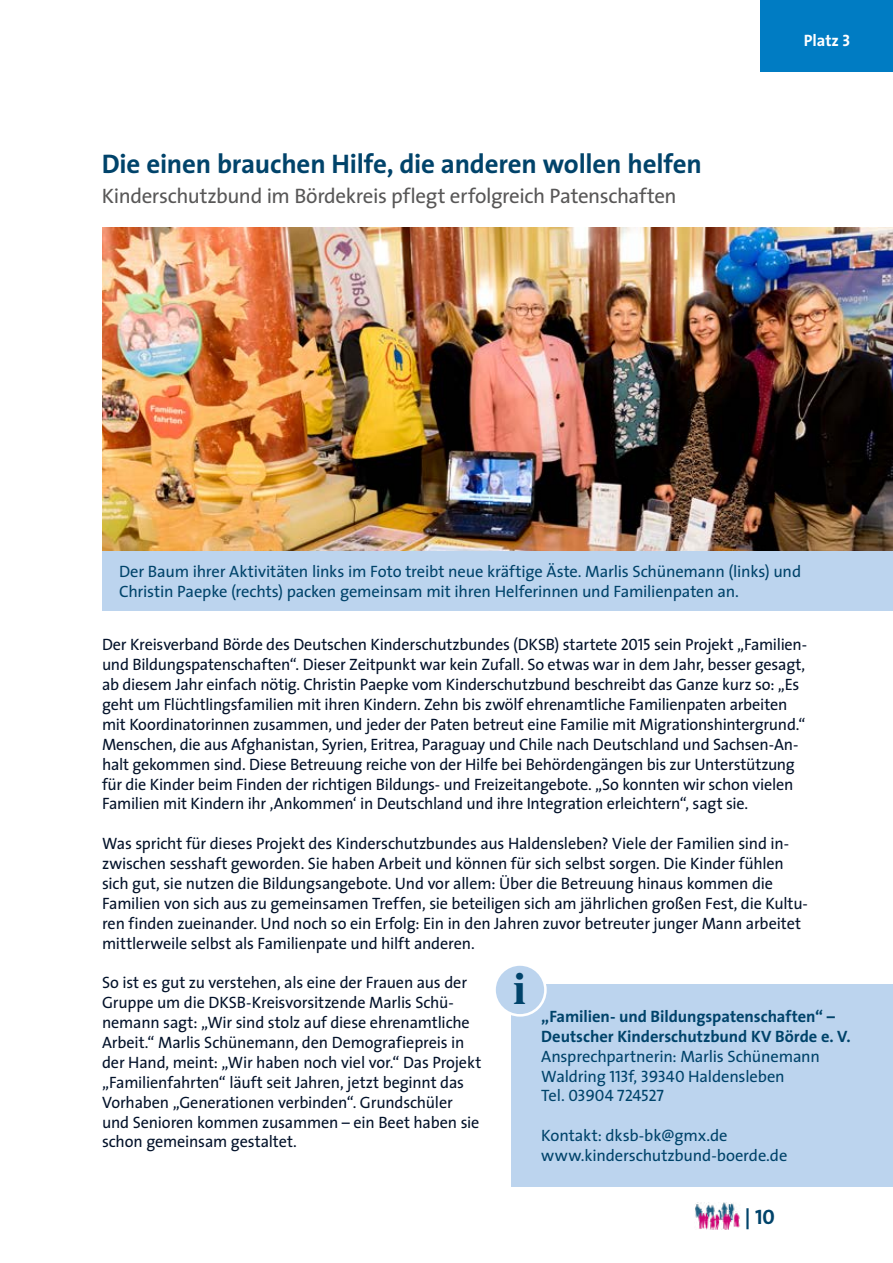
<style>
.page{position:relative;width:893px;height:1263px;background:#fff}
.page>*{position:absolute;margin:0;border:0;box-sizing:border-box;transform-origin:0 0}
.t1{font:700 45.3px "STIX General";color:#00436a}
.t2{font:700 27px "The Sans";letter-spacing:-.01em;color:#00436a}
.t3{font:21px "The Sans";letter-spacing:-.02em;color:#585757}
.t4{font:21px "The Sans Bold Caps";color:#00436a}
.t5{font:16.5px/20px "The Sans";letter-spacing:-.015em;color:#03122a}
.Bildunterschrift{font:16.5px/19.8px "The Sans";letter-spacing:-.01em;color:#00436a}
.Infobox_text{font:16.5px "The Sans";letter-spacing:-.01em;color:#00436a}
.Infobox_text-2{font:700 16.5px/19.8px "The Sans";letter-spacing:-.005em;color:#00436a}
.Infobox_text-3{font:16.5px "The Sans Regular Caps";letter-spacing:-.025em;color:#00436a}
.Infobereich_Gerade_S{font:700 16.5px "The Sans";letter-spacing:-.005em;color:#fff}
.s1{font-family:"The Sans Bold Caps";font-weight:400}
.s2{font-family:"The Sans Regular Caps"}
.s3{font-family:"The Sans"}
</style>
<div class="page">
<img style="left:695px;top:1203px;width:45px;height:26px">
<div style="left:760px;top:0;width:133px;height:72px;background:#007cc3"></div>
<div style="left:102px;top:551px;width:791px;height:59px;background:#bcd4ee"></div>
<img style="left:102px;top:227px;width:791px;height:324px">
<div style="left:511px;top:984px;width:382px;height:203px;background:#bcd4ee"></div>
<div style="left:495px;top:964px;width:50px;height:51px;background:#bcd4ee;border-radius:50%"></div>
<div style="left:493px;top:963px;width:54px;height:54px;border:3px solid #fff;border-radius:50%"></div>
<p class="t2" style="left:102px;top:142px;width:601px">Die einen brauchen Hilfe, die anderen wollen helfen</p>
<p class="t3" style="left:102px;top:178px;width:576px">Kinderschutzbund im Bördekreis pflegt erfolgreich Patenschaften</p>
<p class="Infobereich_Gerade_S" style="left:804px;top:27px;width:48px">Platz <span class="s1">3</span></p>
<p class="Bildunterschrift" style="left:119px;top:561px;width:684px">Der Baum ihrer Aktivitäten links im Foto treibt neue kräftige Äste. Marlis Schünemann (links) und<br>Christin Paepke (rechts) packen gemeinsam mit ihren Helferinnen und Familienpaten an.</p>
<p class="t5" style="left:102px;top:634px;width:707px">Der Kreisverband Börde des Deutschen Kinderschutzbundes (DKSB) startete <span class="s2">2015</span> sein Projekt „Familien&shy;und Bildungspatenschaften“. Dieser Zeitpunkt war kein Zufall. So etwas war in dem Jahr, besser gesagt, ab diesem Jahr einfach nötig. Christin Paepke vom Kinderschutzbund beschreibt das Ganze kurz so: „Es geht um Flüchtlingsfamilien mit ihren Kindern. Zehn bis zwölf ehrenamtliche Familienpaten arbeiten mit Koordinatorinnen zusammen, und jeder der Paten betreut eine Familie mit Migrationshintergrund.“ Menschen, die aus Afghanistan, Syrien, Eritrea, Paraguay und Chile nach Deutschland und Sachsen-An&shy;halt gekommen sind. Diese Betreuung reiche von der Hilfe bei Behördengängen bis zur Unterstützung für die Kinder beim Finden der richtigen Bildungs- und Freizeitangebote. „So konnten wir schon vielen Familien mit Kindern ihr ,Ankommen‘ in Deutschland und ihre Integration erleichtern“, sagt sie.</p>
<p class="t5" style="left:102px;top:833px;width:707px">Was spricht für dieses Projekt des Kinderschutzbundes aus Haldensleben? Viele der Familien sind in&shy;zwischen sesshaft geworden. Sie haben Arbeit und können für sich selbst sorgen. Die Kinder fühlen sich gut, sie nutzen die Bildungsangebote. Und vor allem: Über die Betreuung hinaus kommen die Familien von sich aus zu gemeinsamen Treffen, sie beteiligen sich am jährlichen großen Fest, die Kultu&shy;ren finden zueinander. Und noch so ein Erfolg: Ein in den Jahren zuvor betreuter junger Mann arbeitet mittlerweile selbst als Familienpate und hilft anderen.</p>
<p class="t5" style="left:102px;top:972px;width:381px">So ist es gut zu verstehen, als eine der Frauen aus der Gruppe um die DKSB-Kreisvorsitzende Marlis Schü&shy;nemann sagt: „Wir sind stolz auf diese ehrenamtliche Arbeit.“ Marlis Schünemann, den Demografiepreis in der Hand, meint: „Wir haben noch viel vor.“ Das Projekt „Familienfahrten“ läuft seit Jahren, jetzt beginnt das Vorhaben „Generationen verbinden“. Grundschüler und Senioren kommen zusammen – ein Beet haben sie schon gemeinsam gestaltet.</p>
<h1 class="t1" style="left:513px;top:956px;width:14px">i</h1>
<p class="Infobox_text-2" style="left:541px;top:1006px;width:311px">„Familien- und Bildungspatenschaften“ –<br>Deutscher Kinderschutzbund KV Börde e. V.</p>
<p class="Infobox_text" style="left:541px;top:1042px;width:280px">Ansprechpartnerin: Marlis Schünemann</p>
<p class="Infobox_text" style="left:541px;top:1062px;width:245px">Waldring <span class="s2">113</span>f, <span class="s2">39340</span> Haldensleben</p>
<p class="Infobox_text-3" style="left:541px;top:1087px;width:124px"><span class="s3">Tel.</span> 03904 724527</p>
<p class="Infobox_text" style="left:541px;top:1122px;width:188px">Kontakt: dksb-bk@gmx.de</p>
<p class="Infobox_text" style="left:541px;top:1141px;width:248px">www.kinderschutzbund-boerde.de</p>
<p class="t4" style="left:745px;top:1199px;width:32px">| 10</p>
</div>
